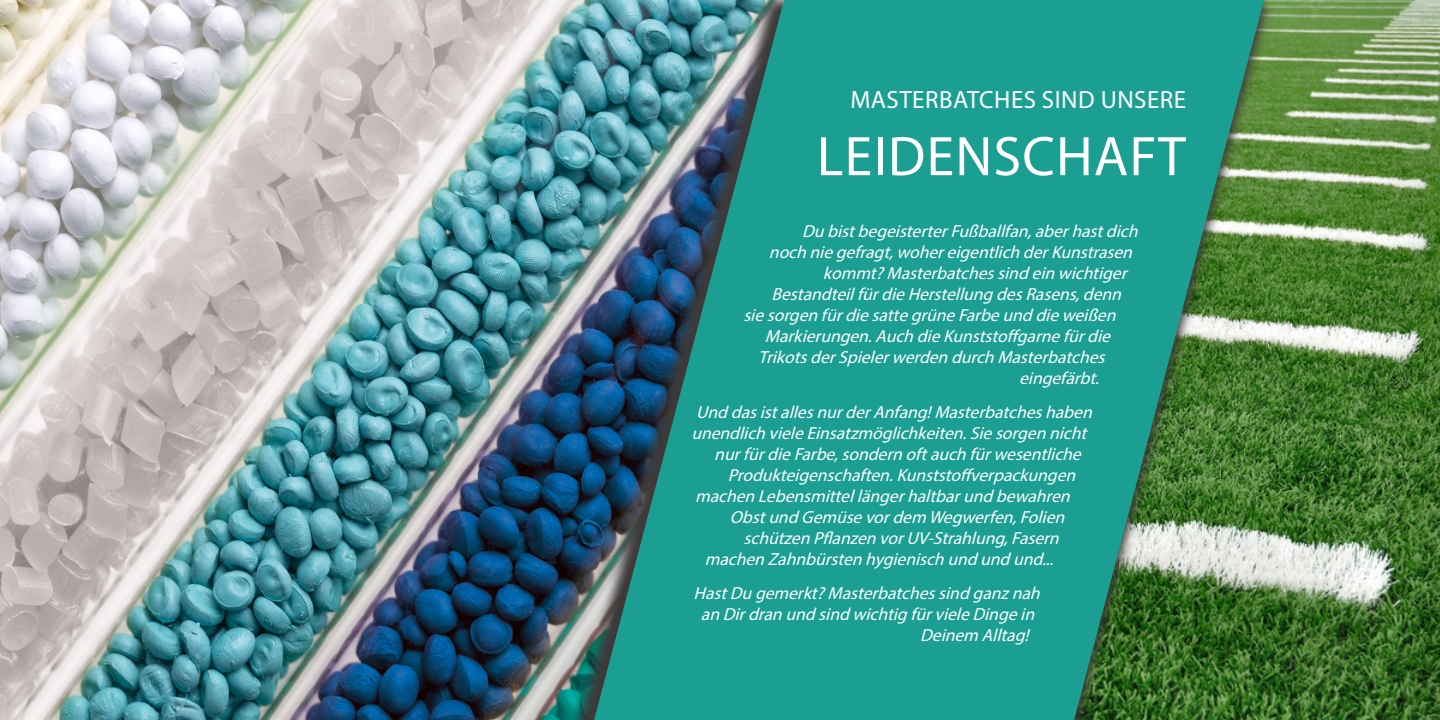
<style>
.page{position:relative;width:1440px;height:720px;background:#fff}
.page>*{position:absolute;margin:0;border:0;box-sizing:border-box;transform-origin:0 0}
.Titel{font:56.25px "Myriad Pro";letter-spacing:.02em;color:#fff}
.Titel-2{font:25px "Myriad Pro";letter-spacing:.02em;color:#fff}
.Textkörper___Vertika{font:italic 17.5px "Myriad Pro";color:#fff}
</style>
<div class="page">
<img style="left:0;top:0;width:569px;height:720px">
<img style="left:1275px;top:0;width:165px;height:720px">
<img style="left:569px;top:0;width:706px;height:720px">
<img style="left:594px;top:0;width:670px;height:720px">
<p class="Titel-2" style="left:850px;top:84px;width:337px">MASTERBATCHES SIND UNSERE</p>
<p class="Titel" style="left:817px;top:122px;width:371px">LEIDENSCHAFT</p>
<p class="Textkörper___Vertika" style="left:802px;top:221px;width:342px">DubistbegeisterterFußballfan,aberhastdich</p>
<p class="Textkörper___Vertika" style="left:769px;top:242px;width:370px">nochniegefragt,wohereigentlichderKunstrasen</p>
<p class="Textkörper___Vertika" style="left:823px;top:263px;width:311px">kommt?Masterbatchessindeinwichtiger</p>
<p class="Textkörper___Vertika" style="left:772px;top:284px;width:356px">BestandteilfürdieHerstellungdesRasens,denn</p>
<p class="Textkörper___Vertika" style="left:743px;top:305px;width:379px">siesorgenfürdiesattegrüneFarbeunddieweißen</p>
<p class="Textkörper___Vertika" style="left:765px;top:326px;width:352px">Markierungen.AuchdieKunststoffgarnefürdie</p>
<p class="Textkörper___Vertika" style="left:758px;top:347px;width:353px">TrikotsderSpielerwerdendurchMasterbatches</p>
<p class="Textkörper___Vertika" style="left:1019px;top:368px;width:87px">eingefärbt.</p>
<p class="Textkörper___Vertika" style="left:696px;top:401px;width:403px">UnddasistallesnurderAnfang!Masterbatcheshaben</p>
<p class="Textkörper___Vertika" style="left:691px;top:422px;width:402px">unendlichvieleEinsatzmöglichkeiten.Siesorgennicht</p>
<p class="Textkörper___Vertika" style="left:714px;top:443px;width:373px">nurfürdieFarbe,sondernoftauchfürwesentliche</p>
<p class="Textkörper___Vertika" style="left:728px;top:464px;width:354px">Produkteigenschaften.Kunststoffverpackungen</p>
<p class="Textkörper___Vertika" style="left:695px;top:485px;width:382px">machenLebensmittellängerhaltbarundbewahren</p>
<p class="Textkörper___Vertika" style="left:730px;top:506px;width:341px">ObstundGemüsevordem Wegwerfen,Folien</p>
<p class="Textkörper___Vertika" style="left:744px;top:527px;width:322px">schützenPflanzenvorUV-Strahlung,Fasern</p>
<p class="Textkörper___Vertika" style="left:705px;top:548px;width:355px">machenZahnbürstenhygienischundundund...</p>
<p class="Textkörper___Vertika" style="left:694px;top:582px;width:353px">HastDugemerkt?Masterbatchessindganznah</p>
<p class="Textkörper___Vertika" style="left:701px;top:603px;width:340px">anDirdranundsindwichtigfürvieleDingein</p>
<p class="Textkörper___Vertika" style="left:920px;top:624px;width:115px">Deinem Alltag!</p>
</div>
